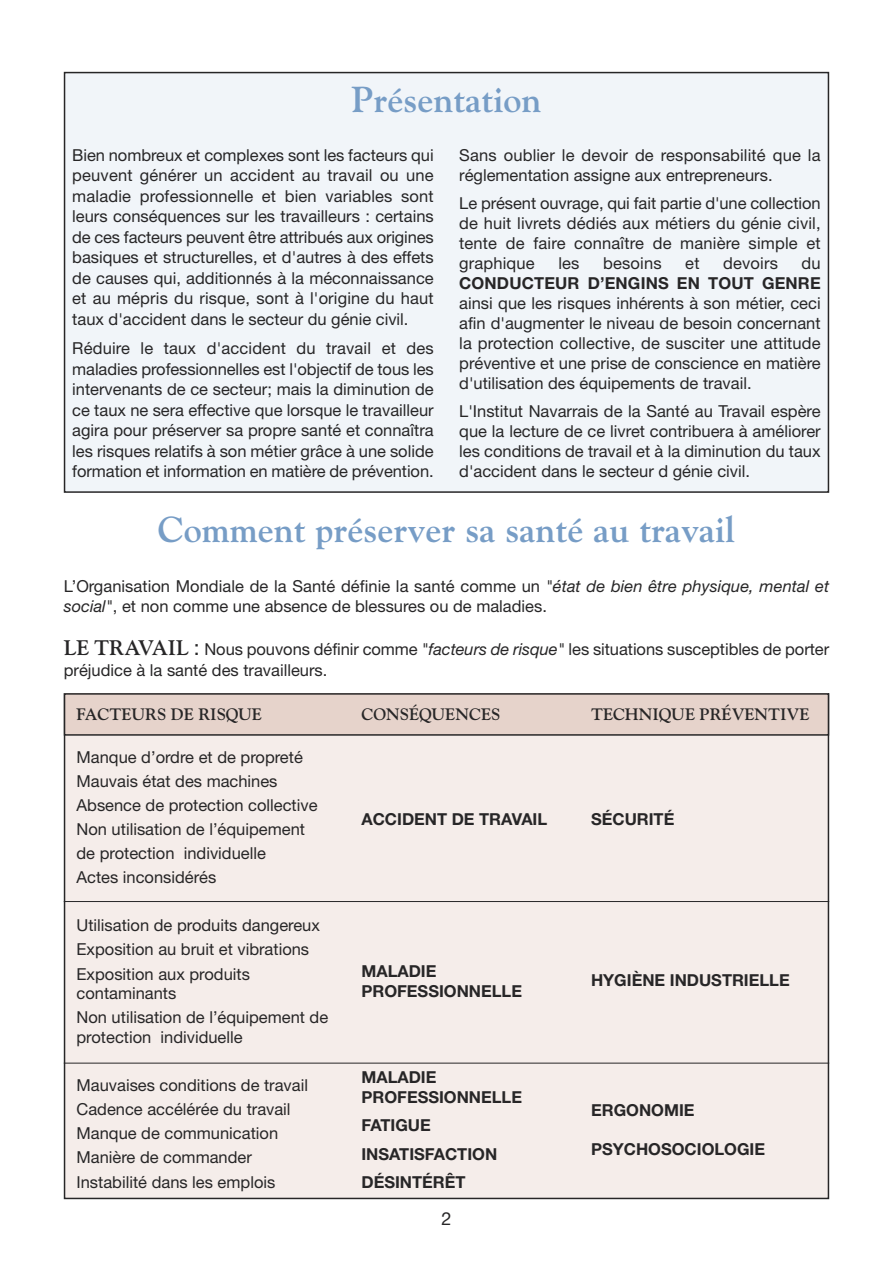
<style>
.page{position:relative;width:893px;height:1263px;background:#fff}
.page>*{position:absolute;margin:0;border:0;box-sizing:border-box;transform-origin:0 0}
.t1{font:700 36px "Goudy";color:#779dc6}
.t2{font:18px "Helvetica Neue";color:#272627}
.t3{font:16.5px/20.5px "Helvetica Neue";color:#272627}
.t4{font:700 16.5px/19.8px "Helvetica Neue";color:#272627}
.t5{font:700 16.5px "Goudy";color:#272627}
.s1{font-style:italic}
.s2{font-family:"Goudy";font-weight:700;font-size:21px}
.s3{font-size:21px}
</style>
<div class="page">
<div style="left:65px;top:694px;width:763px;height:504px;background:#f5edea"></div>
<div style="left:65px;top:694px;width:763px;height:41px;background:#e6d3cb"></div>
<div style="left:64px;top:693px;width:765px;height:43px;border:2px solid #272627"></div>
<div style="left:65px;top:73px;width:763px;height:419px;background:#f1f5f9"></div>
<div style="left:64px;top:72px;width:765px;height:421px;border:2px solid #272627"></div>
<hr style="left:64px;top:901px;width:765px;height:1px;background:#272627">
<hr style="left:64px;top:1063px;width:765px;height:1px;background:#272627">
<h1 class="t1" style="left:352px;top:78px;width:191px">Présentation</h1>
<p class="t3" style="left:72px;top:146px;width:363px;text-align:justify">Bien nombreux et complexes sont les facteurs qui peuvent générer un accident au travail ou une maladie professionnelle et bien variables sont leurs conséquences sur les travailleurs : certains de ces facteurs peuvent être attribués aux origines basiques et structurelles, et d'autres à des effets de causes qui, additionnés à la méconnaissance et au mépris du risque, sont à l'origine du haut taux d'accident dans le secteur du génie civil.</p>
<p class="t3" style="left:72px;top:339px;width:363px;text-align:justify">Réduire le taux d'accident du travail et des maladies professionnelles est l'objectif de tous les intervenants de ce secteur; mais la diminution de ce taux ne sera effective que lorsque le travailleur agira pour préserver sa propre santé et connaîtra les risques relatifs à son métier grâce à une solide formation et information en matière de prévention.</p>
<p class="t3" style="left:459px;top:146px;width:363px;line-height:20px">Sans oublier le devoir de responsabilité que la réglementation assigne aux entrepreneurs.</p>
<p class="t3" style="left:459px;top:195px;width:363px;line-height:20px;text-align:justify">Le présent ouvrage, qui fait partie d'une collection de huit livrets dédiés aux métiers du génie civil, tente de faire connaître de manière simple et graphique</p>
<p class="t3" style="left:558px;top:254px;width:23px">les</p>
<p class="t3" style="left:603px;top:254px;width:60px">besoins</p>
<p class="t3" style="left:685px;top:254px;width:16px">et</p>
<p class="t3" style="left:723px;top:254px;width:56px">devoirs</p>
<p class="t3" style="left:802px;top:254px;width:21px">du</p>
<p class="t4" style="left:459px;top:275px;width:363px">CONDUCTEUR D’ENGINS EN TOUT GENRE</p>
<p class="t3" style="left:459px;top:295px;width:363px;line-height:20px;text-align:justify">ainsi que les risques inhérents à son métier, ceci afin d'augmenter le niveau de besoin concernant la protection collective, de susciter une attitude préventive et une prise de conscience en matière d'utilisation des équipements de travail.</p>
<p class="t3" style="left:459px;top:403px;width:363px;line-height:20px;text-align:justify">L'Institut Navarrais de la Santé au Travail espère que la lecture de ce livret contribuera à améliorer les conditions de travail et à la diminution du taux d'accident dans le secteur d génie civil.</p>
<h1 class="t1" style="left:158px;top:509px;width:579px">Comment préserver sa santé au travail</h1>
<p class="t3" style="left:64px;top:578px;width:767px;line-height:19.8px">L’Organisation Mondiale de la Santé définie la santé comme un <span class="s1">"état de bien être physique, mental et social"</span>, et non comme une absence de blessures ou de maladies.</p>
<p class="t3" style="left:64px;top:640px;width:767px;line-height:21.3px"><span class="s2">LE TRAVAIL</span> <span class="s3">:</span> Nous pouvons définir comme <span class="s1">"facteurs de risque"</span> les situations susceptibles de porter préjudice à la santé des travailleurs.</p>
<p class="t5" style="left:77px;top:704px;width:187px">FACTEURS DE RISQUE</p>
<p class="t5" style="left:361px;top:704px;width:140px">CONSÉQUENCES</p>
<p class="t5" style="left:591px;top:704px;width:220px">TECHNIQUE PRÉVENTIVE</p>
<p class="t3" style="left:77px;top:747px;width:242px;line-height:24px">Manque d’ordre et de propreté<br>Mauvais état des machines<br>Absence de protection collective<br>Non utilisation de l’équipement de protection individuelle<br>Actes inconsidérés</p>
<p class="t3" style="left:77px;top:915px;width:245px;line-height:24px">Utilisation de produits dangereux<br>Exposition au bruit et vibrations<br>Exposition aux produits</p>
<p class="t3" style="left:77px;top:983px;width:253px;line-height:24px">contaminants<br>Non utilisation de l’équipement de</p>
<p class="t3" style="left:77px;top:1028px;width:168px">protection individuelle</p>
<p class="t3" style="left:77px;top:1075px;width:233px;line-height:24px">Mauvaises conditions de travail<br>Cadence accélérée du travail<br>Manque de communication<br>Manière de commander<br>Instabilité dans les emplois</p>
<p class="t4" style="left:361px;top:810px;width:187px">ACCIDENT DE TRAVAIL</p>
<p class="t4" style="left:591px;top:810px;width:85px">SÉCURITÉ</p>
<p class="t4" style="left:361px;top:962px;width:162px">MALADIE<br>PROFESSIONNELLE</p>
<p class="t4" style="left:591px;top:972px;width:200px">HYGIÈNE INDUSTRIELLE</p>
<p class="t4" style="left:361px;top:1069px;width:162px">MALADIE<br>PROFESSIONNELLE</p>
<p class="t4" style="left:361px;top:1113px;width:137px;line-height:28.3px">FATIGUE<br>INSATISFACTION<br>DÉSINTÉRÊT</p>
<p class="t2" style="left:441px;top:1212px;width:12px">2</p>
<p class="t4" style="left:591px;top:1101px;width:105px">ERGONOMIE</p>
<p class="t4" style="left:591px;top:1141px;width:176px">PSYCHOSOCIOLOGIE</p>
</div>
